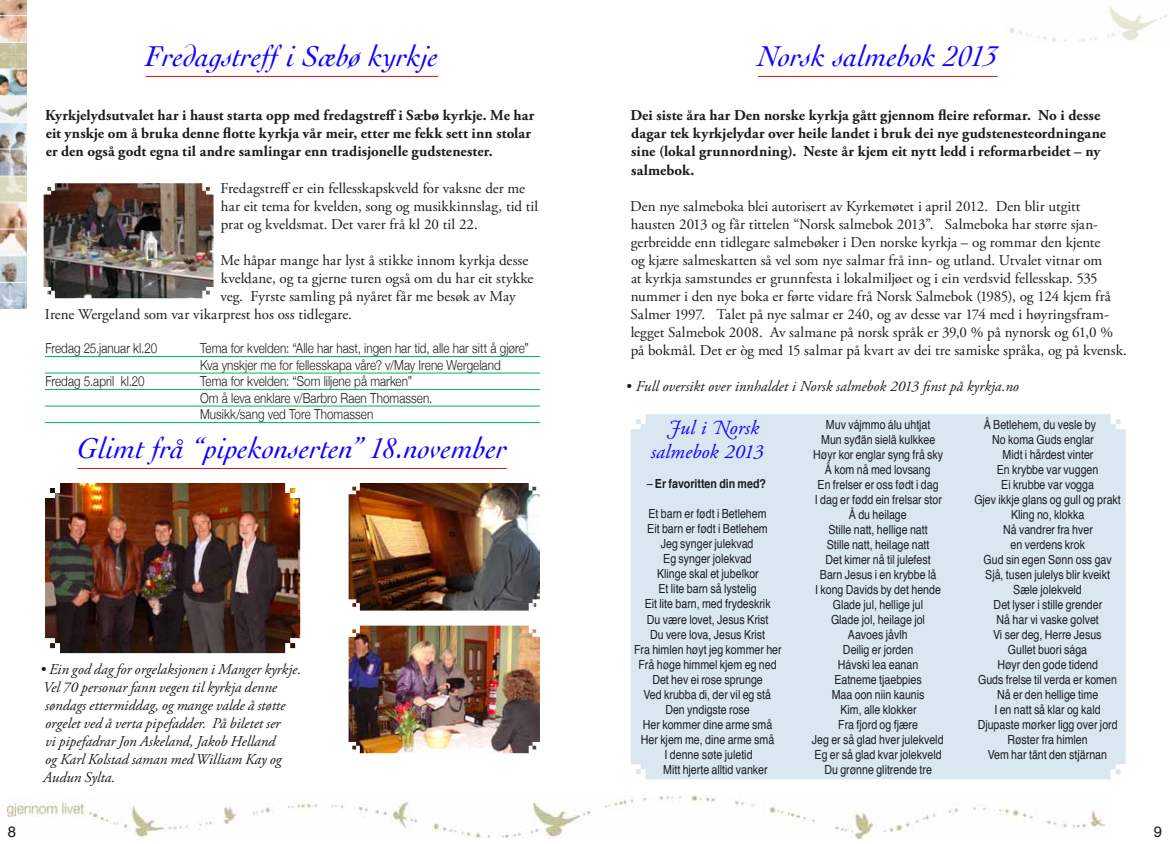
<style>
.page{position:relative;width:1170px;height:844px;background:#fff}
.page>*{position:absolute;margin:0;border:0;box-sizing:border-box;transform-origin:0 0}
.t1{font:italic 30px "Cochin";color:#1300ff}
.t2{font:italic 20px/24px "Adobe Garamond Pro";letter-spacing:.005em;color:#1300ff;text-align:right}
.t3{font:15px/18px "Adobe Garamond Pro";color:#1b1c20}
.t4{font:700 15px/18px "Adobe Garamond Pro";letter-spacing:.005em;color:#1b1c20}
.t5{font:italic 15px/18px "Adobe Garamond Pro";color:#1b1c20}
.t6{font:15px "Helvetica";color:#1b1c20}
.t7{font:300 13.75px/16.5px "Helvetica Neue";letter-spacing:.005em;color:#1b1c20;scale:.85 1}
.t8{font:12.5px/15px "Helvetica";color:#1b1c20;text-align:center;scale:.85 1}
.t9{font:700 12.5px "Helvetica";color:#1b1c20;scale:.85 1}
.s1{font-style:normal}
.s2{font-weight:400}
</style>
<div class="page">
<img style="left:7px;top:795px;width:1098px;height:43px">
<img style="left:1009px;top:7px;width:158px;height:35px">
<img style="left:0;top:0;width:27px;height:308px">
<hr style="left:145px;top:76px;width:293px;height:1px;background:#d31518">
<hr style="left:45px;top:356px;width:495px;height:1px;background:#00b854">
<hr style="left:45px;top:373px;width:495px;height:1px;background:#00b854">
<hr style="left:45px;top:389px;width:495px;height:1px;background:#00b854">
<hr style="left:45px;top:406px;width:495px;height:1px;background:#00b854">
<hr style="left:45px;top:422px;width:495px;height:1px;background:#00b854">
<img style="left:44px;top:183px;width:169px;height:115px">
<hr style="left:758px;top:76px;width:239px;height:1px;background:#d31518">
<svg style="left:630px;top:414px;width:495px;height:365px;background:#dae8f1"></svg>
<img style="left:45px;top:483px;width:255px;height:170px">
<img style="left:348px;top:625px;width:192px;height:128px">
<img style="left:348px;top:483px;width:192px;height:127px">
<hr style="left:77px;top:468px;width:430px;height:1px;background:#d31518">
<h1 class="t1" style="left:145px;top:36px;width:294px">Fredagstreff i Sæbø kyrkje</h1>
<p class="t4" style="left:45px;top:107px;width:491px">Kyrkjelydsutvalet har i haust starta opp med fredagstreff i Sæbø kyrkje. Me har eit ynskje om å bruka denne flotte kyrkja vår meir, etter me fekk sett inn stolar er den også godt egna til andre samlingar enn tradisjonelle gudstenester.</p>
<p class="t3" style="left:220px;top:179px;width:319px">Fredagstreff er ein fellesskapskveld for vaksne der me har eit tema for kvelden, song og musikkinnslag, tid til prat og kveldsmat. Det varer frå kl 20 til 22.</p>
<p class="t3" style="left:220px;top:251px;width:309px">Me håpar mange har lyst å stikke innom kyrkja desse</p>
<p class="t3" style="left:221px;top:269px;width:314px">kveldane, og ta gjerne turen også om du har eit stykke</p>
<p class="t3" style="left:220px;top:287px;width:297px">veg. Fyrste samling på nyåret får me besøk av May</p>
<p class="t3" style="left:45px;top:305px;width:308px">Irene Wergeland som var vikarprest hos oss tidlegare.</p>
<p class="t7" style="left:45px;top:339px;width:133px">Fredag 25.januar kl.20</p>
<p class="t7" style="left:200px;top:339px;width:388px">Tema for kvelden: “Alle har hast, ingen har tid, alle har sitt å gjøre”<br>Kva ynskjer me for fellesskapa våre? v/May Irene Wergeland</p>
<p class="t7" style="left:45px;top:372px;width:118px">Fredag 5.april kl.20</p>
<p class="t7" style="left:200px;top:372px;width:275px">Tema for kvelden: “Som liljene på marken”<br>Om å leva enklare v/Barbro Raen Thomassen.<br>Musikk/sang ved Tore Thomassen</p>
<h1 class="t1" style="left:77px;top:428px;width:431px">Glimt frå “pipekonserten” 18.november</h1>
<p class="t5" style="left:40px;top:660px;width:262px">• Ein god dag for orgelaksjonen i Manger kyrkje.<br>Vel 70 personar fann vegen til kyrkja denne søndags ettermiddag, og mange valde å støtte orgelet ved å verta pipefadder. På biletet ser<br>vi pipefadrar Jon Askeland, Jakob Helland<br>og Karl Kolstad saman med William Kay og Audun Sylta.</p>
<h1 class="t1" style="left:758px;top:36px;width:241px">Norsk salmebok 2013</h1>
<p class="t4" style="left:630px;top:107px;width:477px">Dei siste åra har Den norske kyrkja gått gjennom fleire reformar. No i desse dagar tek kyrkjelydar over heile landet i bruk dei nye gudstenesteordningane sine (lokal grunnordning). Neste år kjem eit nytt ledd i reformarbeidet – ny salmebok.</p>
<p class="t3" style="left:630px;top:197px;width:498px">Den nye salmeboka blei autorisert av Kyrkemøtet i april 2012. Den blir utgitt hausten 2013 og får tittelen “Norsk salmebok 2013”. Salmeboka har større sjan&shy;gerbreidde enn tidlegare salmebøker i Den norske kyrkja – og rommar den kjente<br>og kjære salmeskatten så vel som nye salmar frå inn- og utland. Utvalet vitnar om<br>at kyrkja samstundes er grunnfesta i lokalmiljøet og i ein verdsvid fellesskap. 535 nummer i den nye boka er førte vidare frå Norsk Salmebok (1985), og 124 kjem frå Salmer 1997. Talet på nye salmar er 240, og av desse var 174 med i høyringsfram&shy;legget Salmebok 2008. Av salmane på norsk språk er 39,0 % på nynorsk og 61,0 % på bokmål. Det er òg med 15 salmar på kvart av dei tre samiske språka, og på kvensk.</p>
<p class="t5" style="left:626px;top:377px;width:394px"><span class="s1">•</span> Full oversikt over innhaldet i Norsk salmebok 2013 finst på kyrkja.no</p>
<h2 class="t2" style="left:651px;top:416px;width:114px">Jul i Norsk salmebok 2013</h2>
<p class="t9" style="left:646px;top:474px;width:142px"><span class="s2">–</span> Er favoritten din med?</p>
<p class="t8" style="left:648px;top:506px;width:140px">Et barn er født i Betlehem</p>
<p class="t8" style="left:647px;top:521px;width:143px">Eit barn er født i Betlehem</p>
<p class="t8" style="left:660px;top:536px;width:111px">Jeg synger julekvad</p>
<p class="t8" style="left:663px;top:551px;width:106px">Eg synger jolekvad</p>
<p class="t8" style="left:657px;top:566px;width:121px">Klinge skal et jubelkor</p>
<p class="t8" style="left:658px;top:581px;width:117px">Et lite barn så lystelig</p>
<p class="t8" style="left:644px;top:596px;width:149px">Eit lite barn, med frydeskrik</p>
<p class="t8" style="left:646px;top:611px;width:145px">Du være lovet, Jesus Krist</p>
<p class="t8" style="left:650px;top:626px;width:137px">Du vere lova, Jesus Krist</p>
<p class="t8" style="left:634px;top:641px;width:175px">Fra himlen høyt jeg kommer her</p>
<p class="t8" style="left:638px;top:656px;width:164px">Frå høge himmel kjem eg ned</p>
<p class="t8" style="left:652px;top:671px;width:131px">Det hev ei rose sprunge</p>
<p class="t8" style="left:643px;top:686px;width:152px">Ved krubba di, der vil eg stå</p>
<p class="t8" style="left:665px;top:701px;width:101px">Den yndigste rose</p>
<p class="t8" style="left:643px;top:716px;width:154px">Her kommer dine arme små</p>
<p class="t8" style="left:640px;top:731px;width:158px">Her kjem me, dine arme små</p>
<p class="t8" style="left:664px;top:746px;width:105px">I denne søte juletid</p>
<p class="t8" style="left:663px;top:761px;width:124px">Mitt hjerte alltid vanker</p>
<p class="t8" style="left:811px;top:417px;width:156px">Muv vájmmo álu uhtjat<br>Mun syđän sielä kulkkee<br>Høyr kor englar syng frå sky<br>Å kom nå med lovsang<br>En frelser er oss født i dag<br>I dag er fødd ein frelsar stor<br>Å du heilage<br>Stille natt, hellige natt<br>Stille natt, heilage natt<br>Det kimer nå til julefest<br>Barn Jesus i en krybbe lå<br>I kong Davids by det hende<br>Glade jul, hellige jul<br>Glade jol, heilage jol<br>Aavoes jåvlh<br>Deilig er jorden<br>Hávski lea eanan<br>Eatneme tjaebpies<br>Maa oon niin kaunis<br>Kim, alle klokker<br>Fra fjord og fjære<br>Jeg er så glad hver julekveld<br>Eg er så glad kvar jolekveld<br>Du grønne glitrende tre</p>
<p class="t8" style="left:983px;top:417px;width:134px">Å Betlehem, du vesle by</p>
<p class="t8" style="left:992px;top:432px;width:121px">No koma Guds englar</p>
<p class="t8" style="left:1002px;top:447px;width:108px">Midt i hårdest vinter</p>
<p class="t8" style="left:996px;top:462px;width:121px">En krybbe var vuggen</p>
<p class="t8" style="left:1001px;top:477px;width:111px">Ei krubbe var vogga</p>
<p class="t8" style="left:974px;top:492px;width:174px">Gjev ikkje glans og gull og prakt</p>
<p class="t8" style="left:1010px;top:507px;width:88px">Kling no, klokka</p>
<p class="t8" style="left:1003px;top:522px;width:107px">Nå vandrer fra hver</p>
<p class="t8" style="left:1010px;top:537px;width:89px">en verdens krok</p>
<p class="t8" style="left:983px;top:552px;width:152px">Gud sin egen Sønn oss gav</p>
<p class="t8" style="left:985px;top:567px;width:148px">Sjå, tusen julelys blir kveikt</p>
<p class="t8" style="left:1013px;top:582px;width:82px">Sæle jolekveld</p>
<p class="t8" style="left:993px;top:597px;width:129px">Det lyser i stille grender</p>
<p class="t8" style="left:996px;top:612px;width:122px">Nå har vi vaske golvet</p>
<p class="t8" style="left:992px;top:627px;width:129px">Vi ser deg, Herre Jesus</p>
<p class="t8" style="left:1007px;top:642px;width:95px">Gullet buori sága</p>
<p class="t8" style="left:997px;top:657px;width:120px">Høyr den gode tidend</p>
<p class="t8" style="left:978px;top:672px;width:165px">Guds frelse til verda er komen</p>
<p class="t8" style="left:997px;top:687px;width:120px">Nå er den hellige time</p>
<p class="t8" style="left:994px;top:702px;width:127px">I en natt så klar og kald</p>
<p class="t8" style="left:977px;top:717px;width:166px">Djupaste mørker ligg over jord</p>
<p class="t8" style="left:1007px;top:732px;width:96px">Røster fra himlen</p>
<p class="t8" style="left:987px;top:747px;width:142px">Vem har tänt den stjärnan</p>
<p class="t6" style="left:8px;top:819px;width:10px">8</p>
<p class="t6" style="left:1153px;top:819px;width:10px">9</p>
</div>
